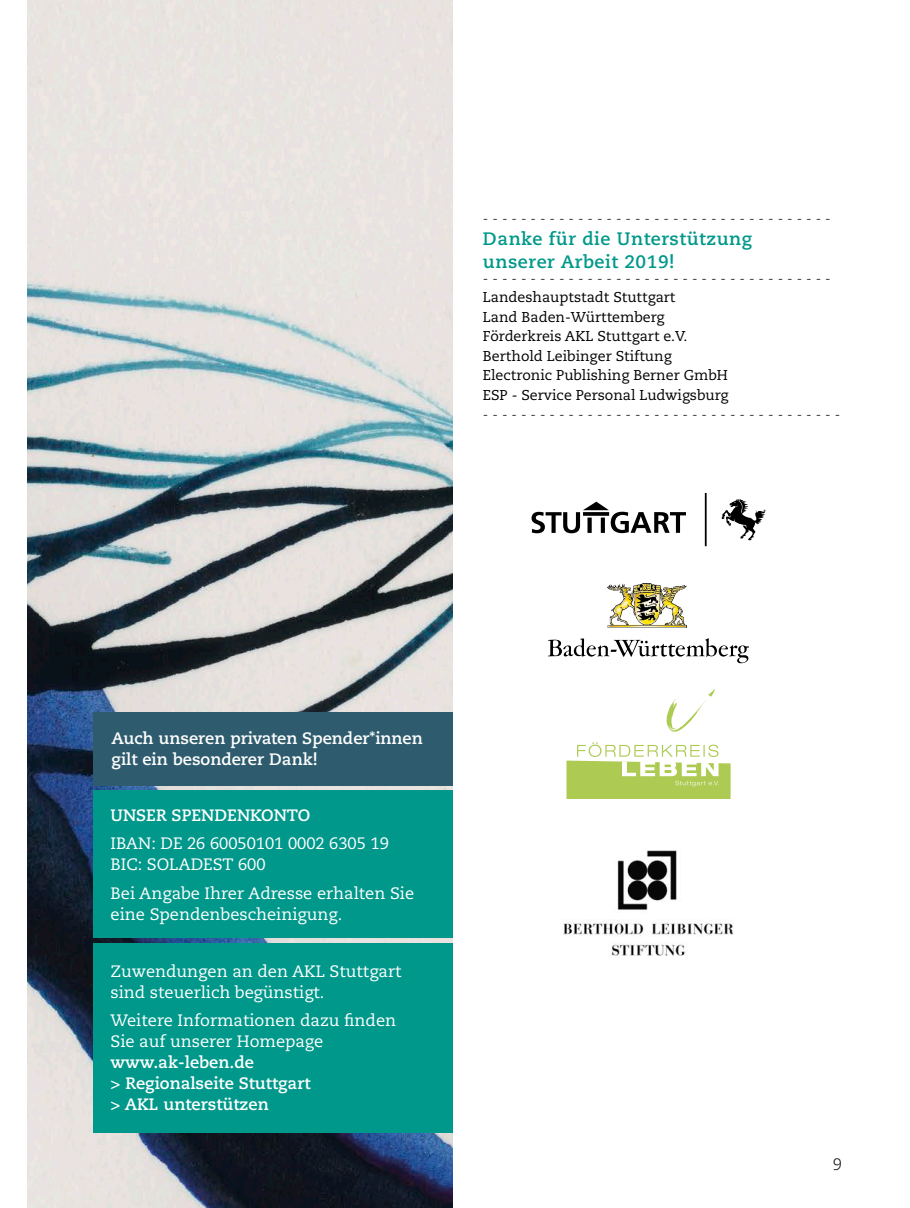
<style>
.page{position:relative;width:910px;height:1208px;background:#fff}
.page>*{position:absolute;margin:0;border:0;box-sizing:border-box;transform-origin:0 0}
.t1{font:700 18px/22.5px "Caecilia LT Std";letter-spacing:.03em;color:#00988a}
.t2{font:16.5px/21px "Caecilia LT Std";color:#fff}
.t3{font:700 16.5px/21px "Caecilia LT Std";color:#fff}
.t4{font:300 16.5px "Caecilia LT Std";color:#000}
.t5{font:14.25px/19.5px "Caecilia LT Std";color:#000}
.t6{font:300 14.25px "Caecilia LT Std";color:#000}
</style>
<div class="page">
<svg style="left:531px;top:501px;width:155px;height:32px"></svg>
<hr style="left:705px;top:493px;width:2px;height:53px;background:#000">
<svg style="left:721px;top:498px;width:44px;height:42px"></svg>
<svg style="left:548px;top:638px;width:201px;height:25px"></svg>
<img style="left:608px;top:583px;width:79px;height:44px">
<svg style="left:566px;top:742px;width:165px;height:57px"></svg>
<svg style="left:667px;top:689px;width:48px;height:42px"></svg>
<img style="left:563px;top:850px;width:171px;height:106px">
<img style="left:28px;top:0;width:425px;height:1208px">
<div style="left:94px;top:790px;width:359px;height:148px;background:#00988a"></div>
<div style="left:94px;top:943px;width:359px;height:190px;background:#00988a"></div>
<div style="left:94px;top:712px;width:359px;height:73px;background:#2e5c6e"></div>
<p class="t6" style="left:483px;top:210px;width:349px">- - - - - - - - - - - - - - - - - - - - - - - - - - - - - - - - - - - - -</p>
<p class="t1" style="left:483px;top:228px;width:271px">Danke für die Unterstützung unserer Arbeit 2019!</p>
<p class="t6" style="left:483px;top:270px;width:349px">- - - - - - - - - - - - - - - - - - - - - - - - - - - - - - - - - - - - -</p>
<p class="t5" style="left:483px;top:288px;width:247px">Landeshauptstadt Stuttgart<br>Land Baden-Württemberg<br>Förderkreis AKL Stuttgart e.V.<br>Berthold Leibinger Stiftung<br>Electronic Publishing Berner GmbH<br>ESP - Service Personal Ludwigsburg</p>
<p class="t6" style="left:483px;top:406px;width:359px">- - - - - - - - - - - - - - - - - - - - - - - - - - - - - - - - - - - - - -</p>
<p class="t3" style="left:112px;top:728px;width:313px">Auch unseren privaten Spender*innen gilt ein besonderer Dank!</p>
<p class="t3" style="left:111px;top:805px;width:201px">UNSER SPENDENKONTO</p>
<p class="t2" style="left:111px;top:833px;width:280px">IBAN: DE 26 60050101 0002 6305 19<br>BIC: SOLADEST 600</p>
<p class="t2" style="left:111px;top:883px;width:305px">Bei Angabe Ihrer Adresse erhalten Sie eine Spendenbescheinigung.</p>
<p class="t2" style="left:111px;top:960px;width:292px">Zuwendungen an den AKL Stuttgart sind steuerlich begünstigt.</p>
<p class="t2" style="left:111px;top:1010px;width:287px">Weitere Informationen dazu finden<br>Sie auf unserer Homepage</p>
<p class="t3" style="left:111px;top:1052px;width:201px">www.ak-leben.de<br>&gt; Regionalseite Stuttgart &gt; AKL unterstützen</p>
<p class="t4" style="left:833px;top:1155px;width:11px">9</p>
</div>
